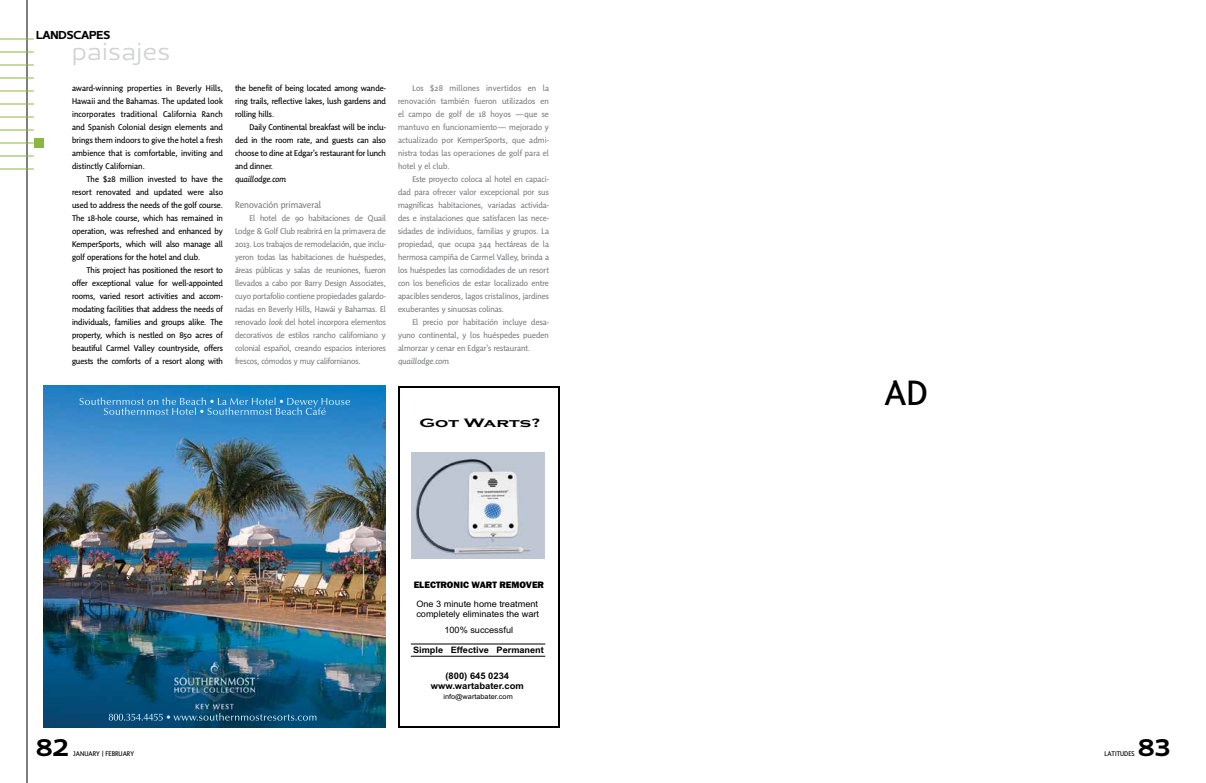
<style>
.page{position:relative;width:1206px;height:783px;background:#fff}
.page>*{position:absolute;margin:0;border:0;box-sizing:border-box;transform-origin:0 0}
.t1{font:36px "Sensibility";color:#000}
.t2{font:900 25px "Ezzo";color:#000}
.t3{font:24.1px "Ezzo";letter-spacing:.04em;color:#d1d3d4}
.t4{font:700 12.6px "Copperplate Gothic";color:#000;scale:1.48 1}
.t5{font:12px "Ezzo Black Alt";color:#000}
.t6{font:800 9.6px "Franklin Gothic";color:#000}
.t7{font:9.5px "Sensibility";color:#808285}
.t8{font:700 9.1px/10.1px "Arial";color:#000;text-align:center;scale:1.04 1}
.t9{font:8.8px/9.9px "Arial";color:#000;scale:1.04 1}
.t10{font:700 8.8px "Arial";color:#000;scale:1.04 1}
.t11{font:8.5px/13px "Sensibility";color:#808285;text-align:justify}
.t12{font:8.5px/13px "Sensibility";color:#000;text-align:justify}
.t13{font:italic 8.5px "Sensibility";color:#808285}
.t14{font:italic 8.5px "Sensibility";color:#000}
.t15{font:7.1px "Arial";color:#000;scale:1.04 1}
.t16{font:7px "Sensibility";color:#000}
.s1{font-style:italic}
</style>
<div class="page">
<hr style="left:27px;top:0;width:1px;height:783px;background:#000">
<hr style="left:0;top:39px;width:34px;height:1px;background:#8ab73f">
<hr style="left:0;top:52px;width:34px;height:1px;background:#8ab73f">
<hr style="left:0;top:65px;width:34px;height:1px;background:#8ab73f">
<hr style="left:0;top:78px;width:34px;height:1px;background:#8ab73f">
<hr style="left:0;top:91px;width:34px;height:1px;background:#8ab73f">
<hr style="left:0;top:104px;width:34px;height:1px;background:#8ab73f">
<hr style="left:0;top:117px;width:34px;height:1px;background:#8ab73f">
<hr style="left:0;top:130px;width:34px;height:1px;background:#8ab73f">
<hr style="left:0;top:143px;width:34px;height:1px;background:#8ab73f">
<hr style="left:0;top:156px;width:34px;height:1px;background:#8ab73f">
<hr style="left:0;top:169px;width:34px;height:1px;background:#8ab73f">
<div style="left:34px;top:138px;width:9px;height:10px;background:#8ab73f"></div>
<img style="left:43px;top:385px;width:343px;height:342px">
<svg style="left:410px;top:452px;width:136px;height:205px"></svg>
<hr style="left:411px;top:644px;width:134px;height:1px;background:#000">
<hr style="left:411px;top:656px;width:134px;height:1px;background:#000">
<img style="left:412px;top:453px;width:132px;height:106px">
<div style="left:398px;top:386px;width:162px;height:342px;border:2px solid #000"></div>
<h3 class="t5" style="left:36px;top:24px;width:76px">LANDSCAPES</h3>
<h3 class="t3" style="left:72px;top:30px;width:100px">paisajes</h3>
<p class="t12" style="left:72px;top:81px;width:153px">award-winning properties in Beverly Hills, Hawaii and the Bahamas. The updated look incorporates traditional California Ranch and Spanish Colonial design elements and brings them indoors to give the hotel a fresh ambience that is comfortable, inviting and distinctly Californian.</p>
<p class="t12" style="left:72px;top:172px;width:153px;text-indent:14px">The $28 million invested to have the resort renovated and updated were also used to address the needs of the golf course.<br>The 18-hole course, which has remained in operation, was refreshed and enhanced by KemperSports, which will also manage all golf operations for the hotel and club.</p>
<p class="t12" style="left:72px;top:263px;width:153px;text-indent:14px">This project has positioned the resort to offer exceptional value for well-appointed rooms, varied resort activities and accom&shy;modating facilities that address the needs of individuals, families and groups alike. The property, which is nestled on 850 acres of beautiful Carmel Valley countryside, offers guests the comforts of a resort along with</p>
<p class="t12" style="left:235px;top:81px;width:153px">the benefit of being located among wande&shy;ring trails, reflective lakes, lush gardens and rolling hills.</p>
<p class="t12" style="left:235px;top:120px;width:153px;text-indent:14px">Daily Continental breakfast will be inclu&shy;ded in the room rate, and guests can also choose to dine at Edgar’s restaurant for lunch and dinner.</p>
<p class="t14" style="left:235px;top:174px;width:53px">quaillodge.com</p>
<p class="t7" style="left:235px;top:199px;width:88px">Renovación primaveral</p>
<p class="t11" style="left:235px;top:211px;width:153px;text-indent:14px">El hotel de 90 habitaciones de Quail Lodge &amp; Golf Club reabrirá en la primavera de 2013. Los trabajos de remodelación, que inclu&shy;yeron todas las habitaciones de huéspedes, áreas públicas y salas de reuniones, fueron llevados a cabo por Barry Design Associates, cuyo portafolio contiene propiedades galardo&shy;nadas en Beverly Hills, Hawái y Bahamas. El renovado <span class="s1">look</span> del hotel incorpora elementos decorativos de estilos rancho californiano y colonial español, creando espacios interiores frescos, cómodos y muy californianos.</p>
<p class="t11" style="left:398px;top:81px;width:153px;text-indent:14px">Los $28 millones invertidos en la renovación también fueron utilizados en el campo de golf de 18 hoyos —que se mantuvo en funcionamiento— mejorado y actualizado por KemperSports, que admi&shy;nistra todas las operaciones de golf para el hotel y el club.</p>
<p class="t11" style="left:398px;top:172px;width:153px;text-indent:14px">Este proyecto coloca al hotel en capaci&shy;dad para ofrecer valor excepcional por sus magníficas habitaciones, variadas activida&shy;des e instalaciones que satisfacen las nece&shy;sidades de individuos, familias y grupos. La propiedad, que ocupa 344 hectáreas de la hermosa campiña de Carmel Valley, brinda a los huéspedes las comodidades de un resort con los beneficios de estar localizado entre apacibles senderos, lagos cristalinos, jardines exuberantes y sinuosas colinas.</p>
<p class="t11" style="left:398px;top:315px;width:153px;text-indent:14px">El precio por habitación incluye desa&shy;yuno continental, y los huéspedes pueden almorzar y cenar en Edgar’s restaurant.</p>
<p class="t13" style="left:398px;top:356px;width:53px">quaillodge.com</p>
<h3 class="t4" style="left:419px;top:415px;width:83px">Got Warts?</h3>
<p class="t6" style="left:414px;top:578px;width:132px">ELECTRONIC WART REMOVER</p>
<p class="t9" style="left:416px;top:600px;width:120px">One 3 minute home treatment completely eliminates the wart</p>
<p class="t9" style="left:444px;top:626px;width:68px">100% successful</p>
<p class="t10" style="left:413px;top:644px;width:127px">Simple Effective Permanent</p>
<p class="t8" style="left:431px;top:672px;width:91px">(800) 645 0234 www.wartabater.com</p>
<p class="t15" style="left:443px;top:692px;width:68px">info@wartabater.com</p>
<h1 class="t1" style="left:884px;top:373px;width:45px">AD</h1>
<h2 class="t2" style="left:36px;top:725px;width:34px">82</h2>
<p class="t16" style="left:73px;top:750px;width:62px">january | february</p>
<p class="t16" style="left:1104px;top:750px;width:32px">LATITUDES</p>
<h2 class="t2" style="left:1138px;top:725px;width:33px">83</h2>
</div>
